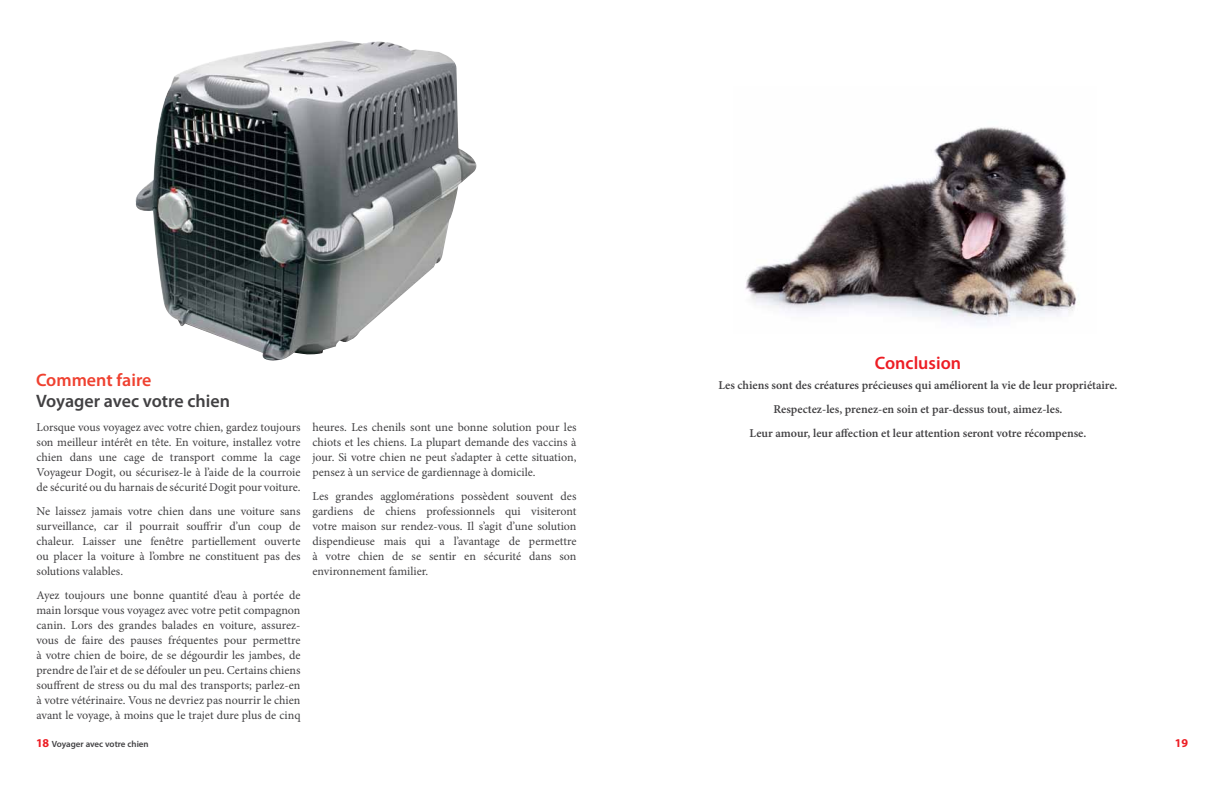
<style>
.page{position:relative;width:1224px;height:792px;background:#fff}
.page>*{position:absolute;margin:0;border:0;box-sizing:border-box;transform-origin:0 0}
.t1{font:600 18px "Myriad Pro";color:#414042}
.t2{font:600 18px "Myriad Pro";color:#ef4130}
.t3{font:600 18px "Myriad Pro";color:#ed1d24}
.t4{font:12px/15px "Minion Pro";color:#414042;text-align:justify}
.t5{font:600 12px/24px "Minion Pro";color:#414042;text-align:center}
.t6{font:700 12px "Myriad Pro";color:#ed1d24}
.t7{font:600 9px "Myriad Pro";color:#414042}
.s1{font-weight:700;font-size:12px;color:#ed1d24}
</style>
<div class="page">
<img style="left:135px;top:40px;width:342px;height:321px">
<img style="left:745px;top:127px;width:331px;height:197px">
<h1 class="t2" style="left:36px;top:369px;width:117px">Comment faire</h1>
<h1 class="t1" style="left:36px;top:390px;width:196px">Voyager avec votre chien</h1>
<p class="t4" style="left:36px;top:420px;width:266px">Lorsque vous voyagez avec votre chien, gardez toujours son meilleur intérêt en tête. En voiture, installez votre chien dans une cage de transport comme la cage Voyageur Dogit, ou sécurisez-le à l’aide de la courroie de sécurité ou du harnais de sécurité Dogit pour voiture.</p>
<p class="t4" style="left:36px;top:504px;width:266px">Ne laissez jamais votre chien dans une voiture sans surveillance, car il pourrait souffrir d’un coup de chaleur. Laisser une fenêtre partiellement ouverte ou placer la voiture à l’ombre ne constituent pas des solutions valables.</p>
<p class="t4" style="left:36px;top:588px;width:266px">Ayez toujours une bonne quantité d’eau à portée de main lorsque vous voyagez avec votre petit compagnon canin. Lors des grandes balades en voiture, assurez&shy;vous de faire des pauses fréquentes pour permettre à votre chien de boire, de se dégourdir les jambes, de prendre de l’air et de se défouler un peu. Certains chiens souffrent de stress ou du mal des transports; parlez-en à votre vétérinaire. Vous ne devriez pas nourrir le chien avant le voyage, à moins que le trajet dure plus de cinq</p>
<p class="t7" style="left:36px;top:739px;width:114px"><span class="s1">18</span> Voyager avec votre chien</p>
<p class="t4" style="left:312px;top:420px;width:266px">heures. Les chenils sont une bonne solution pour les chiots et les chiens. La plupart demande des vaccins à jour. Si votre chien ne peut s’adapter à cette situation, pensez à un service de gardiennage à domicile.</p>
<p class="t4" style="left:312px;top:489px;width:266px">Les grandes agglomérations possèdent souvent des gardiens de chiens professionnels qui visiteront votre maison sur rendez-vous. Il s’agit d’une solution dispendieuse mais qui a l’avantage de permettre à votre chien de se sentir en sécurité dans son environnement familier.</p>
<h1 class="t3" style="left:875px;top:352px;width:88px">Conclusion</h1>
<p class="t5" style="left:718px;top:373px;width:401px">Les chiens sont des créatures précieuses qui améliorent la vie de leur propriétaire.<br>Respectez-les, prenez-en soin et par-dessus tout, aimez-les.<br>Leur amour, leur affection et leur attention seront votre récompense.</p>
<p class="t6" style="left:1175px;top:735px;width:15px">19</p>
</div>
